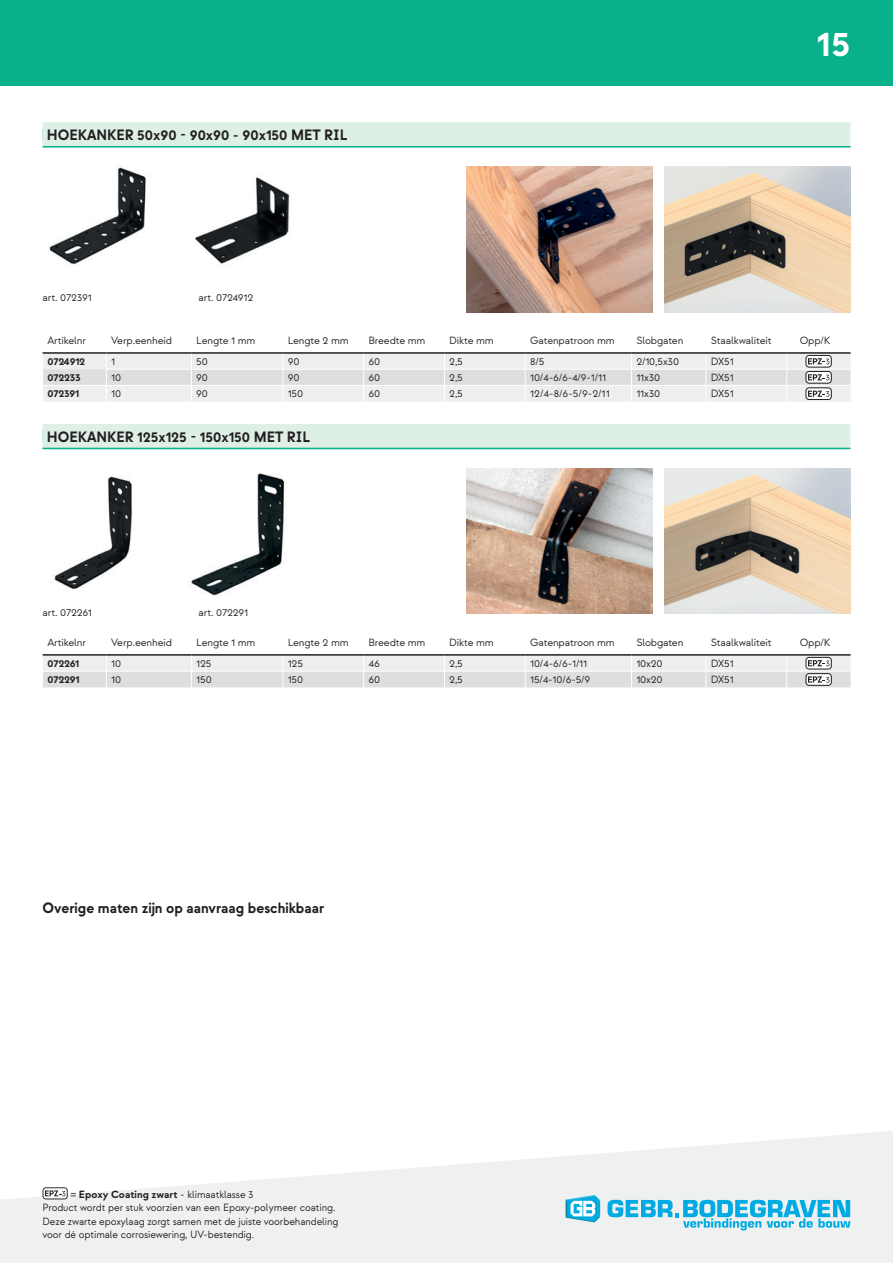
<style>
.page{position:relative;width:893px;height:1263px;background:#fff}
.page>*{position:absolute;margin:0;border:0;box-sizing:border-box;transform-origin:0 0}
.t1{font:700 36px "Strawford";color:#fff}
.t2{font:700 15px "Strawford";color:#231f20;scale:.95 1}
.t3{font:10.5px/13.5px "Strawford";letter-spacing:-.015em;color:#231f20}
.t4{font:700 10.5px "Strawford";letter-spacing:-.015em;color:#231f20}
.s1{font-size:12px}
.s2{font-weight:700}
</style>
<div class="page">
<svg style="left:0;top:1131px;width:893px;height:132px;fill:#eff1f0"></svg>
<svg style="left:566px;top:1195px;width:34px;height:27px"></svg>
<svg style="left:607px;top:1200px;width:243px;height:30px"></svg>
<div style="left:43px;top:424px;width:807px;height:25px;background:#deefe6"></div>
<hr style="left:43px;top:448px;width:807px;height:1px;background:#08b18a">
<div style="left:43px;top:122px;width:807px;height:26px;background:#deefe6"></div>
<hr style="left:43px;top:146px;width:807px;height:1px;background:#08b18a">
<img style="left:664px;top:469px;width:186px;height:145px">
<img style="left:664px;top:167px;width:186px;height:145px">
<img style="left:467px;top:167px;width:186px;height:145px">
<img style="left:467px;top:469px;width:186px;height:145px">
<svg style="left:42px;top:654px;width:808px;height:33px"></svg>
<svg style="left:42px;top:352px;width:808px;height:49px"></svg>
<img style="left:195px;top:177px;width:95px;height:87px">
<img style="left:54px;top:476px;width:78px;height:114px">
<img style="left:49px;top:167px;width:97px;height:98px">
<img style="left:191px;top:473px;width:94px;height:123px">
<div style="left:0;top:0;width:893px;height:85px;background:#08b18a"></div>
<svg style="left:43px;top:1187px;width:25px;height:12px"></svg>
<h2 class="t2" style="left:47px;top:126px;width:318px">HOEKANKER 50x90 - 90x90 - 90x150 MET RIL</h2>
<p class="t3" style="left:43px;top:291px;width:51px">art. 072391</p>
<p class="t3" style="left:199px;top:291px;width:56px">art. 0724912</p>
<h1 class="t1" style="left:816px;top:21px;width:36px">15</h1>
<p class="t3" style="left:47px;top:334px;width:40px">Artikelnr</p>
<p class="t3" style="left:111px;top:334px;width:62px">Verp.eenheid</p>
<p class="t3" style="left:196px;top:334px;width:61px">Lengte 1 mm</p>
<p class="t3" style="left:288px;top:334px;width:63px">Lengte 2 mm</p>
<p class="t3" style="left:368px;top:334px;width:59px">Breedte mm</p>
<p class="t3" style="left:449px;top:334px;width:46px">Dikte mm</p>
<p class="t3" style="left:530px;top:334px;width:86px">Gatenpatroon mm</p>
<p class="t3" style="left:636px;top:334px;width:49px">Slobgaten</p>
<p class="t3" style="left:711px;top:334px;width:62px">Staalkwaliteit</p>
<p class="t3" style="left:800px;top:334px;width:32px">Opp/K</p>
<p class="t4" style="left:47px;top:355px;width:39px">0724912</p>
<p class="t3" style="left:111px;top:355px;width:6px">1</p>
<p class="t3" style="left:196px;top:355px;width:13px">50</p>
<p class="t3" style="left:288px;top:355px;width:13px">90</p>
<p class="t3" style="left:368px;top:355px;width:13px">60</p>
<p class="t3" style="left:449px;top:355px;width:15px">2,5</p>
<p class="t3" style="left:530px;top:355px;width:16px">8/5</p>
<p class="t3" style="left:636px;top:355px;width:44px">2/10,5x30</p>
<p class="t3" style="left:711px;top:355px;width:25px">DX51</p>
<p class="t4" style="left:47px;top:371px;width:35px">072233</p>
<p class="t3" style="left:111px;top:371px;width:12px">10</p>
<p class="t3" style="left:196px;top:371px;width:13px">90</p>
<p class="t3" style="left:288px;top:371px;width:13px">90</p>
<p class="t3" style="left:368px;top:371px;width:13px">60</p>
<p class="t3" style="left:449px;top:371px;width:15px">2,5</p>
<p class="t3" style="left:530px;top:371px;width:78px">10/4-6/6-4/9-1/11</p>
<p class="t3" style="left:636px;top:371px;width:25px">11x30</p>
<p class="t3" style="left:711px;top:371px;width:25px">DX51</p>
<p class="t4" style="left:47px;top:387px;width:33px">072391</p>
<p class="t3" style="left:111px;top:387px;width:12px">10</p>
<p class="t3" style="left:196px;top:387px;width:13px">90</p>
<p class="t3" style="left:288px;top:387px;width:17px">150</p>
<p class="t3" style="left:368px;top:387px;width:13px">60</p>
<p class="t3" style="left:449px;top:387px;width:15px">2,5</p>
<p class="t3" style="left:530px;top:387px;width:81px">12/4-8/6-5/9-2/11</p>
<p class="t3" style="left:636px;top:387px;width:25px">11x30</p>
<p class="t3" style="left:711px;top:387px;width:25px">DX51</p>
<h2 class="t2" style="left:47px;top:427px;width:279px">HOEKANKER 125x125 - 150x150 MET RIL</h2>
<p class="t3" style="left:43px;top:606px;width:51px">art. 072261</p>
<p class="t3" style="left:199px;top:606px;width:51px">art. 072291</p>
<p class="t3" style="left:47px;top:636px;width:40px">Artikelnr</p>
<p class="t3" style="left:111px;top:636px;width:62px">Verp.eenheid</p>
<p class="t3" style="left:196px;top:636px;width:61px">Lengte 1 mm</p>
<p class="t3" style="left:288px;top:636px;width:63px">Lengte 2 mm</p>
<p class="t3" style="left:368px;top:636px;width:59px">Breedte mm</p>
<p class="t3" style="left:449px;top:636px;width:46px">Dikte mm</p>
<p class="t3" style="left:530px;top:636px;width:86px">Gatenpatroon mm</p>
<p class="t3" style="left:636px;top:636px;width:49px">Slobgaten</p>
<p class="t3" style="left:711px;top:636px;width:62px">Staalkwaliteit</p>
<p class="t3" style="left:800px;top:636px;width:32px">Opp/K</p>
<p class="t4" style="left:47px;top:657px;width:33px">072261</p>
<p class="t3" style="left:111px;top:657px;width:12px">10</p>
<p class="t3" style="left:196px;top:657px;width:17px">125</p>
<p class="t3" style="left:288px;top:657px;width:17px">125</p>
<p class="t3" style="left:368px;top:657px;width:13px">46</p>
<p class="t3" style="left:449px;top:657px;width:15px">2,5</p>
<p class="t3" style="left:530px;top:657px;width:59px">10/4-6/6-1/11</p>
<p class="t3" style="left:636px;top:657px;width:28px">10x20</p>
<p class="t3" style="left:711px;top:657px;width:25px">DX51</p>
<p class="t4" style="left:47px;top:673px;width:34px">072291</p>
<p class="t3" style="left:111px;top:673px;width:12px">10</p>
<p class="t3" style="left:196px;top:673px;width:17px">150</p>
<p class="t3" style="left:288px;top:673px;width:17px">150</p>
<p class="t3" style="left:368px;top:673px;width:13px">60</p>
<p class="t3" style="left:449px;top:673px;width:15px">2,5</p>
<p class="t3" style="left:530px;top:673px;width:62px">15/4-10/6-5/9</p>
<p class="t3" style="left:636px;top:673px;width:28px">10x20</p>
<p class="t3" style="left:711px;top:673px;width:25px">DX51</p>
<h2 class="t2" style="left:43px;top:898px;width:298px">Overige maten zijn op aanvraag beschikbaar</h2>
<p class="t3" style="left:43px;top:1188px;width:298px;text-indent:28px"><span class="s1">=</span> <span class="s2">Epoxy Coating zwart</span> - klimaatklasse 3<br>Product wordt per stuk voorzien van een Epoxy-polymeer coating.<br>Deze zwarte epoxylaag zorgt samen met de juiste voorbehandeling voor dé optimale corrosiewering, UV-bestendig.</p>
</div>
